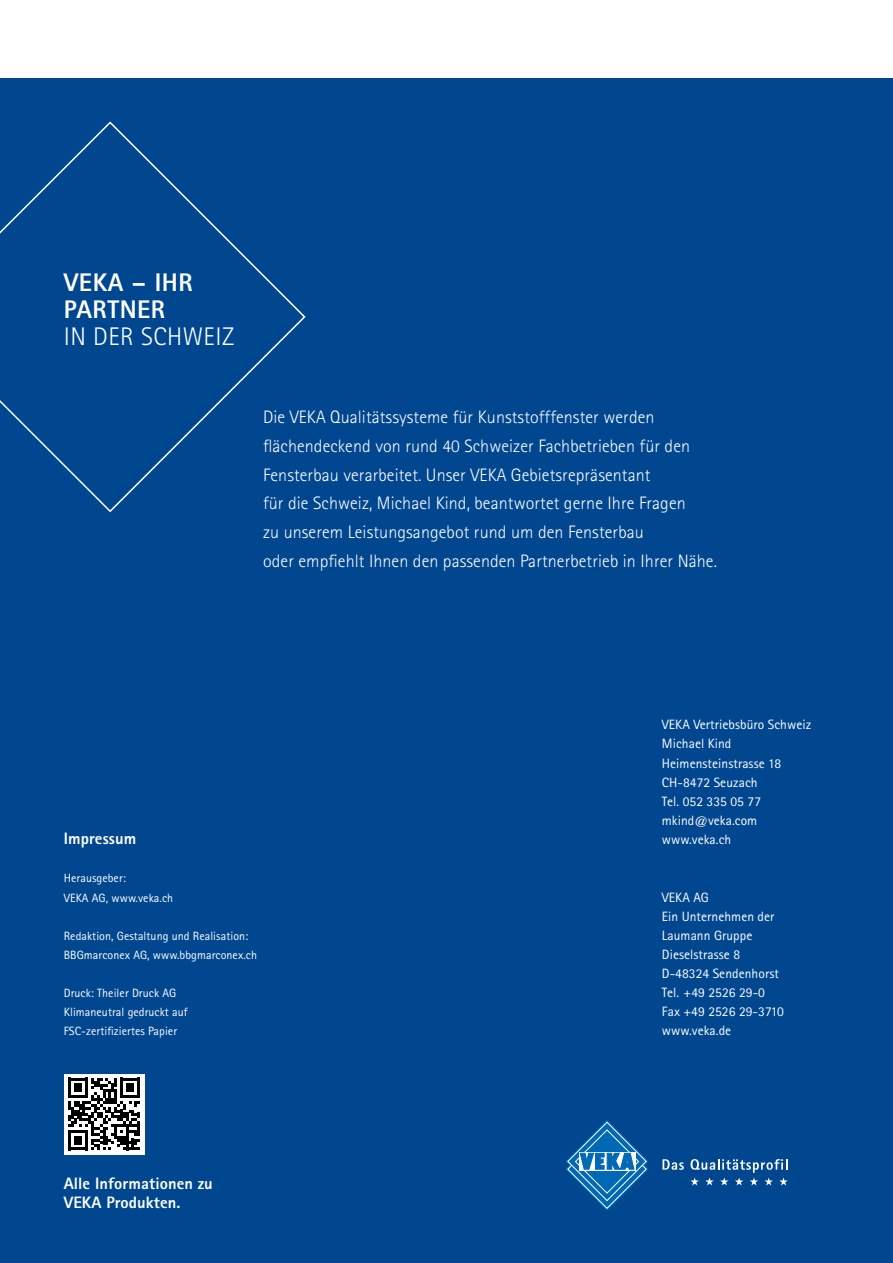
<style>
.page{position:relative;width:893px;height:1263px;background:#fff}
.page>*{position:absolute;margin:0;border:0;box-sizing:border-box;transform-origin:0 0}
.t1{font:800 25.5px/27px "Rotis Sans Serif";letter-spacing:.02em;color:#fff}
.Lead{font:300 18px/28.7px "Rotis Sans Serif";letter-spacing:.005em;color:#fff}
.Untertitel{font:800 16.5px/19.2px "Rotis Sans Serif";letter-spacing:.005em;color:#fff}
.Grundtext{font:13.5px/19.2px "Rotis Sans Serif";letter-spacing:.005em;color:#fff}
.Bildlegende{font:12px/19.2px "Rotis Sans Serif";letter-spacing:.005em;color:#fff}
.s1{font-weight:300}
</style>
<div class="page">
<div style="left:0;top:79px;width:893px;height:1184px;background:#004790"></div>
<svg style="left:0;top:121px;width:306px;height:392px"></svg>
<div style="left:64px;top:1074px;width:80px;height:80px;background:#fff"></div>
<svg style="left:68px;top:1078px;width:72px;height:72px"></svg>
<svg style="left:565px;top:1120px;width:84px;height:91px"></svg>
<svg style="left:662px;top:1159px;width:22px;height:11px"></svg>
<svg style="left:690px;top:1159px;width:98px;height:26px"></svg>
<p class="t1" style="left:64px;top:269px;width:172px">VEKA – IHR<br>PARTNER<br><span class="s1">IN DER SCHWEIZ</span></p>
<p class="Lead" style="left:263px;top:403px;width:455px">Die VEKA Qualitätssysteme für Kunststofffenster werden flächendeckend von rund 40 Schweizer Fachbetrieben für den Fensterbau verarbeitet. Unser VEKA Gebietsrepräsentant<br>für die Schweiz, Michael Kind, beantwortet gerne Ihre Fragen<br>zu unserem Leistungsangebot rund um den Fensterbau<br>oder empfiehlt Ihnen den passenden Partnerbetrieb in Ihrer Nähe.</p>
<p class="Untertitel" style="left:64px;top:829px;width:74px">Impressum</p>
<p class="Bildlegende" style="left:64px;top:869px;width:64px">Herausgeber:</p>
<p class="Bildlegende" style="left:64px;top:888px;width:111px">VEKA AG, www.veka.ch</p>
<p class="Bildlegende" style="left:64px;top:926px;width:186px">Redaktion, Gestaltung und Realisation:</p>
<p class="Bildlegende" style="left:64px;top:945px;width:195px">BBGmarconex AG, www.bbgmarconex.ch</p>
<p class="Bildlegende" style="left:64px;top:983px;width:114px">Druck: Theiler Druck AG</p>
<p class="Bildlegende" style="left:64px;top:1002px;width:125px">Klimaneutral gedruckt auf<br>FSC-zertifiziertes Papier</p>
<p class="Untertitel" style="left:64px;top:1173px;width:151px">Alle Informationen zu<br>VEKA Produkten.</p>
<p class="Grundtext" style="left:662px;top:715px;width:151px">VEKA Vertriebsbüro Schweiz</p>
<p class="Grundtext" style="left:662px;top:734px;width:71px">Michael Kind</p>
<p class="Grundtext" style="left:662px;top:753px;width:121px">Heimensteinstrasse 18</p>
<p class="Grundtext" style="left:662px;top:772px;width:97px">CH-8472 Seuzach</p>
<p class="Grundtext" style="left:662px;top:791px;width:101px">Tel. 052 335 05 77</p>
<p class="Grundtext" style="left:662px;top:811px;width:97px">mkind@veka.com</p>
<p class="Grundtext" style="left:662px;top:830px;width:71px">www.veka.ch</p>
<p class="Grundtext" style="left:662px;top:887px;width:49px">VEKA AG</p>
<p class="Grundtext" style="left:662px;top:906px;width:114px">Ein Unternehmen der<br>Laumann Gruppe</p>
<p class="Grundtext" style="left:662px;top:945px;width:80px">Dieselstrasse 8</p>
<p class="Grundtext" style="left:662px;top:964px;width:118px">D-48324 Sendenhorst</p>
<p class="Grundtext" style="left:662px;top:983px;width:105px">Tel. +49 2526 29-0</p>
<p class="Grundtext" style="left:662px;top:1002px;width:123px">Fax +49 2526 29-3710</p>
<p class="Grundtext" style="left:662px;top:1021px;width:71px">www.veka.de</p>
</div>
